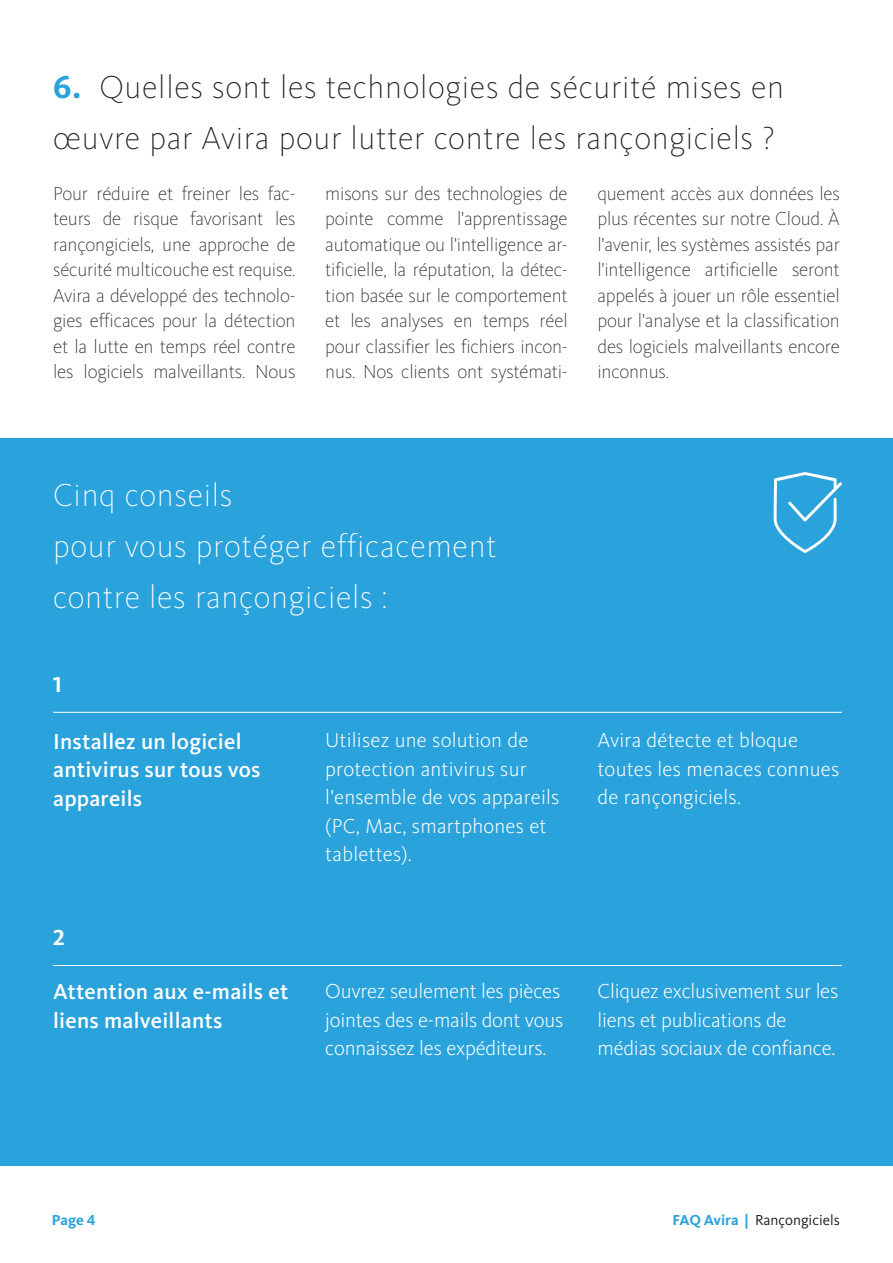
<style>
.page{position:relative;width:893px;height:1263px;background:#fff}
.page>*{position:absolute;margin:0;border:0;box-sizing:border-box;transform-origin:0 0}
.t1{font:200 33px/51px "Kievit OT";letter-spacing:.02em;color:#231f20}
.t2{font:200 33px/51px "Kievit OT";letter-spacing:.02em;color:#fff}
.t3{font:500 22.5px/28.5px "Kievit OT";letter-spacing:.01em;color:#fff}
.t4{font:700 22.5px "Kievit OT";color:#fff}
.t5{font:300 21px/28.5px "Kievit OT";color:#fff}
.t6{font:200 19.5px/25.5px "Kievit OT";letter-spacing:-.01em;color:#231f20;text-align:justify}
.t7{font:15px "Kievit OT";color:#231f20}
.t8{font:700 15px "Kievit OT";color:#2aa2db}
.s1{font-weight:700;color:#2aa2db}
</style>
<div class="page">
<div style="left:0;top:438px;width:893px;height:727px;background:#2aa2db"></div>
<svg style="left:774px;top:472px;width:68px;height:81px"></svg>
<hr style="left:53px;top:712px;width:789px;height:1px;background:#fff">
<hr style="left:53px;top:965px;width:789px;height:1px;background:#fff">
<h1 class="t1" style="left:53px;top:61px;width:732px"><span class="s1">6.</span> Quelles sont les technologies de sécurité mises en œuvre par Avira pour lutter contre les rançongiciels ?</h1>
<p class="t6" style="left:53px;top:180px;width:244px">Pour réduire et freiner les fac&shy;teurs de risque favorisant les rançongiciels, une approche de sécurité multicouche est requise.<br>Avira a développé des technolo&shy;gies efficaces pour la détection et la lutte en temps réel contre les logiciels malveillants. Nous</p>
<p class="t6" style="left:325px;top:180px;width:244px">misons sur des technologies de pointe comme l'apprentissage automatique ou l'intelligence ar&shy;tificielle, la réputation, la détec&shy;tion basée sur le comportement et les analyses en temps réel pour classifier les fichiers incon&shy;nus. Nos clients ont systémati-</p>
<p class="t6" style="left:597px;top:180px;width:244px">quement accès aux données les plus récentes sur notre Cloud. À l'avenir, les systèmes assistés par l'intelligence artificielle seront appelés à jouer un rôle essentiel pour l'analyse et la classification des logiciels malveillants encore inconnus.</p>
<h1 class="t2" style="left:53px;top:469px;width:445px">Cinq conseils<br>pour vous protéger efficacement contre les rançongiciels :</h1>
<p class="t4" style="left:53px;top:671px;width:10px">1</p>
<p class="t3" style="left:53px;top:726px;width:209px">Installez un logiciel antivirus sur tous vos appareils</p>
<p class="t4" style="left:53px;top:924px;width:13px">2</p>
<p class="t3" style="left:53px;top:977px;width:237px">Attention aux e-mails et liens malveillants</p>
<p class="t5" style="left:325px;top:726px;width:236px">Utilisez une solution de protection antivirus sur l'ensemble de vos appareils (PC, Mac, smartphones et tablettes).</p>
<p class="t5" style="left:597px;top:726px;width:243px">Avira détecte et bloque toutes les menaces connues de rançongiciels.</p>
<p class="t5" style="left:325px;top:977px;width:240px">Ouvrez seulement les pièces jointes des e-mails dont vous connaissez les expéditeurs.</p>
<p class="t5" style="left:597px;top:977px;width:242px">Cliquez exclusivement sur les liens et publications de médias sociaux de confiance.</p>
<p class="t8" style="left:52px;top:1210px;width:45px">Page 4</p>
<p class="t7" style="left:673px;top:1210px;width:169px"><span class="s1">FAQ Avira |</span> Rançongiciels</p>
</div>
